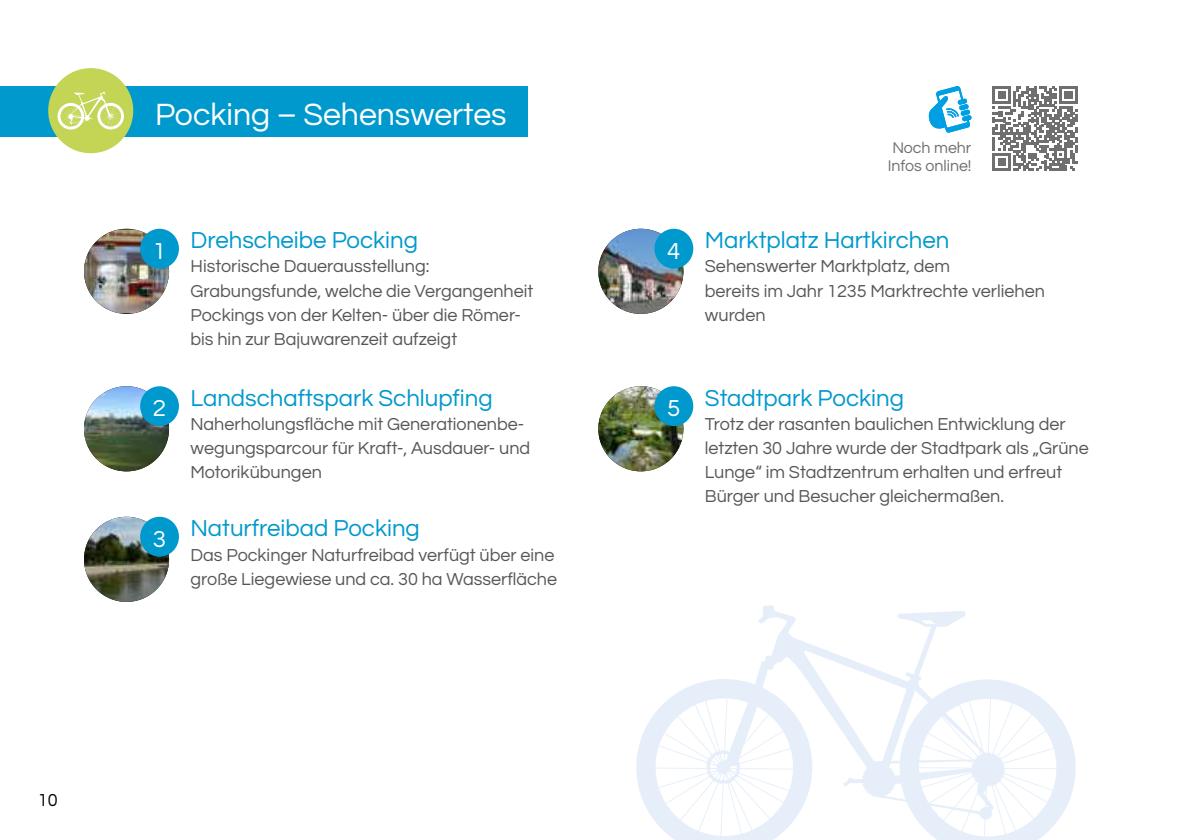
<style>
.page{position:relative;width:1191px;height:840px;background:#fff}
.page>*{position:absolute;margin:0;border:0;box-sizing:border-box;transform-origin:0 0}
.t1{font:32px "Questrial";color:#fff}
.t2{font:24px "Questrial";color:#0099cd}
.t3{font:24px "Questrial";color:#fff}
.t4{font:18px/24px "Questrial";color:#575756}
.t5{font:18px "Questrial";color:#000}
.t6{font:16px/18px "Questrial";color:#706f6f}
</style>
<div class="page">
<img style="left:84px;top:229px;width:85px;height:84px">
<div style="left:140px;top:229px;width:39px;height:39px;background:#0099cd;border-radius:50%"></div>
<img style="left:84px;top:386px;width:85px;height:85px;border-radius:43px">
<div style="left:140px;top:386px;width:39px;height:40px;background:#0099cd;border-radius:50%"></div>
<img style="left:84px;top:516px;width:85px;height:85px;border-radius:43px">
<div style="left:140px;top:516px;width:39px;height:40px;background:#0099cd;border-radius:50%"></div>
<img style="left:598px;top:229px;width:85px;height:85px;border-radius:43px">
<div style="left:654px;top:229px;width:39px;height:39px;background:#0099cd;border-radius:50%"></div>
<img style="left:598px;top:386px;width:85px;height:85px;border-radius:43px">
<div style="left:654px;top:386px;width:39px;height:40px;background:#0099cd;border-radius:50%"></div>
<div style="left:0;top:87px;width:527px;height:50px;background:#0099cd"></div>
<div style="left:48px;top:68px;width:85px;height:85px;background:#c4d556;border-radius:50%"></div>
<svg style="left:57px;top:92px;width:67px;height:38px"></svg>
<svg style="left:636px;top:605px;width:440px;height:234px"></svg>
<svg style="left:928px;top:86px;width:43px;height:47px"></svg>
<svg style="left:992px;top:86px;width:85px;height:85px"></svg>
<p class="t5" style="left:38px;top:791px;width:21px">10</p>
<h1 class="t1" style="left:155px;top:98px;width:353px">Pocking – Sehenswertes</h1>
<h2 class="t3" style="left:153px;top:239px;width:15px">1</h2>
<h2 class="t3" style="left:153px;top:396px;width:15px">2</h2>
<h2 class="t3" style="left:153px;top:526px;width:15px">3</h2>
<h2 class="t2" style="left:190px;top:229px;width:229px">Drehscheibe Pocking</h2>
<p class="t4" style="left:190px;top:255px;width:344px">Historische Dauerausstellung:<br>Grabungsfunde, welche die Vergangenheit Pockings von der Kelten- über die Römer&shy;bis hin zur Bajuwarenzeit aufzeigt</p>
<h2 class="t2" style="left:190px;top:386px;width:304px">Landschaftspark Schlupfing</h2>
<p class="t4" style="left:190px;top:412px;width:341px">Naherholungsfläche mit Generationenbe&shy;wegungsparcour für Kraft-, Ausdauer- und<br>Motorikübungen</p>
<h2 class="t2" style="left:190px;top:516px;width:231px">Naturfreibad Pocking</h2>
<p class="t4" style="left:190px;top:542px;width:368px">Das Pockinger Naturfreibad verfügt über eine große Liegewiese und ca. 30 ha Wasserfläche</p>
<h2 class="t3" style="left:667px;top:239px;width:15px">4</h2>
<p class="t6" style="left:887px;top:139px;width:85px">Noch mehr<br>Infos online!</p>
<h2 class="t2" style="left:705px;top:228px;width:246px">Marktplatz Hartkirchen</h2>
<p class="t4" style="left:705px;top:255px;width:341px">Sehenswerter Marktplatz, dem<br>bereits im Jahr 1235 Marktrechte verliehen wurden</p>
<h2 class="t3" style="left:667px;top:396px;width:15px">5</h2>
<h2 class="t2" style="left:705px;top:386px;width:201px">Stadtpark Pocking</h2>
<p class="t4" style="left:705px;top:412px;width:385px">Trotz der rasanten baulichen Entwicklung der letzten 30 Jahre wurde der Stadtpark als „Grüne Lunge“ im Stadtzentrum erhalten und erfreut Bürger und Besucher gleichermaßen.</p>
</div>
